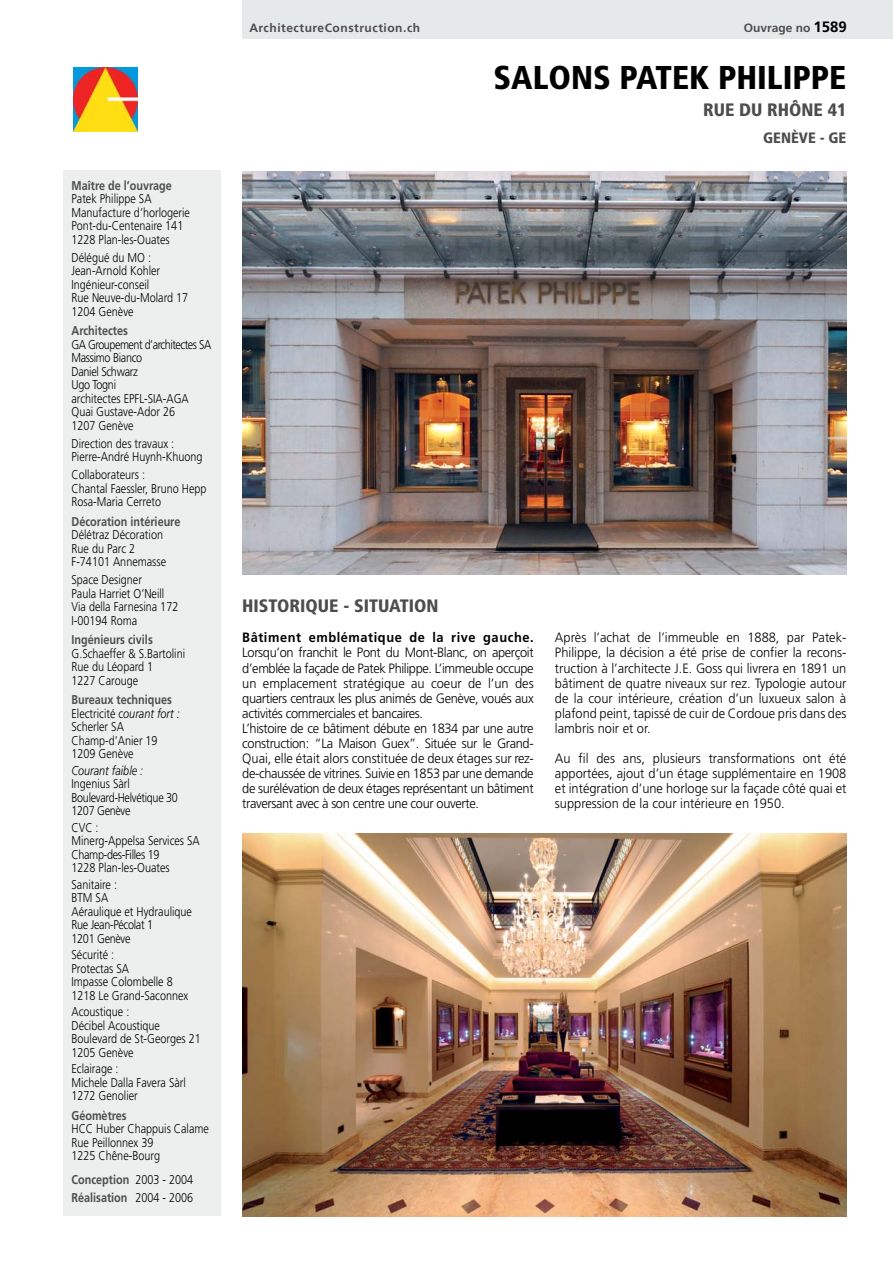
<style>
.page{position:relative;width:893px;height:1263px;background:#fff}
.page>*{position:absolute;margin:0;border:0;box-sizing:border-box;transform-origin:0 0}
.t1{font:900 condensed 33px "Frutiger";color:#000}
.t2{font:900 condensed 18px "Frutiger";color:#4d4d4d}
.t3{font:900 condensed 15px "Frutiger";color:#4d4d4d}
.t4{font:300 13.5px/15.1px "Frutiger";letter-spacing:-.03em;color:#000;text-align:justify;scale:.95 1}
.t5{font:700 13.5px "Frutiger";letter-spacing:.045em;color:#000;scale:.95 1}
.t6{font:300 12.75px/13.5px "Frutiger";color:#000;scale:.85 1}
.t7{font:300 12.75px/13.5px "Frutiger";letter-spacing:-.03em;color:#000;scale:.85 1}
.t8{font:700 12.75px/18px "Frutiger";color:#4d4d4d;scale:.85 1}
.t9{font:italic 300 12.75px "Frutiger";color:#000;scale:.85 1}
.t10{font:700 12px "Frutiger";letter-spacing:.045em;color:#4d4d4d}
.t11{font:700 12px "Frutiger";color:#4d4d4d}
.s1{font-weight:700;color:#4d4d4d}
.s2{font-style:italic}
.s3{font-weight:300;color:#000}
.s4{font-size:15px;color:#000}
</style>
<div class="page">
<div style="left:63px;top:170px;width:158px;height:1046px;background:#edefef"></div>
<img style="left:242px;top:171px;width:604px;height:404px">
<img style="left:242px;top:833px;width:604px;height:383px">
<img style="left:73px;top:67px;width:64px;height:64px">
<div style="left:242px;top:0;width:650px;height:38px;background:#e6e9ea"></div>
<p class="t8" style="left:71px;top:177px;width:120px">Maître de l’ouvrage</p>
<p class="t6" style="left:71px;top:193px;width:141px">Patek Philippe SA<br>Manufacture d’horlogerie<br>Pont-du-Centenaire 141<br>1228 Plan-les-Ouates</p>
<p class="t6" style="left:71px;top:252px;width:139px">Délégué du MO :<br>Jean-Arnold Kohler<br>Ingénieur-conseil<br>Rue Neuve-du-Molard 17<br>1204 Genève</p>
<p class="t8" style="left:71px;top:323px;width:68px">Architectes</p>
<p class="t7" style="left:71px;top:339px;width:166px">GA Groupement d’architectes SA<br>Massimo Bianco<br>Daniel Schwarz<br>Ugo Togni<br>architectes EPFL-SIA-AGA<br>Quai Gustave-Ador 26<br>1207 Genève</p>
<p class="t6" style="left:71px;top:438px;width:156px">Direction des travaux :<br>Pierre-André Huynh-Khuong</p>
<p class="t6" style="left:71px;top:469px;width:160px">Collaborateurs :<br>Chantal Faessler, Bruno Hepp<br>Rosa-Maria Cerreto</p>
<p class="t8" style="left:71px;top:513px;width:129px">Décoration intérieure</p>
<p class="t6" style="left:71px;top:529px;width:113px">Délétraz Décoration<br>Rue du Parc 2<br>F-74101 Annemasse</p>
<p class="t6" style="left:71px;top:574px;width:127px">Space Designer<br>Paula Harriet O’Neill<br>Via della Farnesina 172<br>I-00194 Roma</p>
<p class="t8" style="left:71px;top:632px;width:97px">Ingénieurs civils</p>
<p class="t6" style="left:71px;top:648px;width:135px">G.Schaeffer &amp; S.Bartolini<br>Rue du Léopard 1<br>1227 Carouge</p>
<p class="t6" style="left:71px;top:694px;width:129px"><span class="s1">Bureaux techniques<br></span>Electricité c<span class="s2">ourant fort :<br></span>Scherler SA<br>Champ-d’Anier 19<br>1209 Genève</p>
<p class="t9" style="left:71px;top:765px;width:86px">Courant faible :</p>
<p class="t7" style="left:71px;top:778px;width:127px">Ingenius Sàrl<br>Boulevard-Helvétique 30<br>1207 Genève</p>
<p class="t6" style="left:71px;top:822px;width:152px">CVC :<br>Minerg-Appelsa Services SA<br>Champ-des-Filles 19<br>1228 Plan-les-Ouates</p>
<p class="t6" style="left:71px;top:879px;width:143px">Sanitaire :<br>BTM SA<br>Aéraulique et Hydraulique<br>Rue Jean-Pécolat 1<br>1201 Genève</p>
<p class="t6" style="left:71px;top:949px;width:139px">Sécurité :<br>Protectas SA<br>Impasse Colombelle 8<br>1218 Le Grand-Saconnex</p>
<p class="t6" style="left:71px;top:1006px;width:154px">Acoustique :<br>Décibel Acoustique<br>Boulevard de St-Georges 21<br>1205 Genève</p>
<p class="t6" style="left:71px;top:1063px;width:136px">Eclairage :<br>Michele Dalla Favera Sàrl<br>1272 Genolier</p>
<p class="t8" style="left:71px;top:1107px;width:66px">Géomètres</p>
<p class="t6" style="left:71px;top:1123px;width:163px">HCC Huber Chappuis Calame<br>Rue Peillonnex 39<br>1225 Chêne-Bourg</p>
<p class="t8" style="left:71px;top:1172px;width:145px">Conception <span class="s3">2003 - 2004<br></span>Réalisation <span class="s3">2004 - 2006</span></p>
<p class="t10" style="left:249px;top:23px;width:172px">ArchitectureConstruction.ch</p>
<p class="t11" style="left:743px;top:23px;width:104px">Ouvrage no <span class="s4">1589</span></p>
<h1 class="t1" style="left:493px;top:65px;width:354px">SALONS PATEK PHILIPPE</h1>
<h2 class="t2" style="left:703px;top:103px;width:145px">RUE DU RHÔNE 41</h2>
<p class="t3" style="left:763px;top:132px;width:85px">GENÈVE - GE</p>
<h2 class="t2" style="left:242px;top:599px;width:197px">HISTORIQUE - SITUATION</h2>
<p class="t5" style="left:242px;top:632px;width:308px">Bâtiment emblématique de la rive gauche.</p>
<p class="t4" style="left:242px;top:646px;width:308px;text-align:left">Lorsqu’on franchit le Pont du Mont-Blanc, on aperçoit d’emblée la façade de Patek Philippe. L’immeuble occupe un emplacement stratégique au coeur de l’un des quartiers centraux les plus animés de Genève, voués aux activités commerciales et bancaires.<br>L’histoire de ce bâtiment débute en 1834 par une autre construction: “La Maison Guex”. Située sur le Grand-Quai, elle était alors constituée de deux étages sur rez&shy;de-chaussée de vitrines. Suivie en 1853 par une demande de surélévation de deux étages représentant un bâtiment traversant avec à son centre une cour ouverte.</p>
<p class="t4" style="left:555px;top:631px;width:308px">Après l’achat de l’immeuble en 1888, par Patek-Philippe, la décision a été prise de confier la recons&shy;truction à l’architecte J.E. Goss qui livrera en 1891 un bâtiment de quatre niveaux sur rez. Typologie autour de la cour intérieure, création d’un luxueux salon à plafond peint, tapissé de cuir de Cordoue pris dans des lambris noir et or.</p>
<p class="t4" style="left:555px;top:752px;width:308px">Au fil des ans, plusieurs transformations ont été apportées, ajout d’un étage supplémentaire en 1908 et intégration d’une horloge sur la façade côté quai et suppression de la cour intérieure en 1950.</p>
</div>
